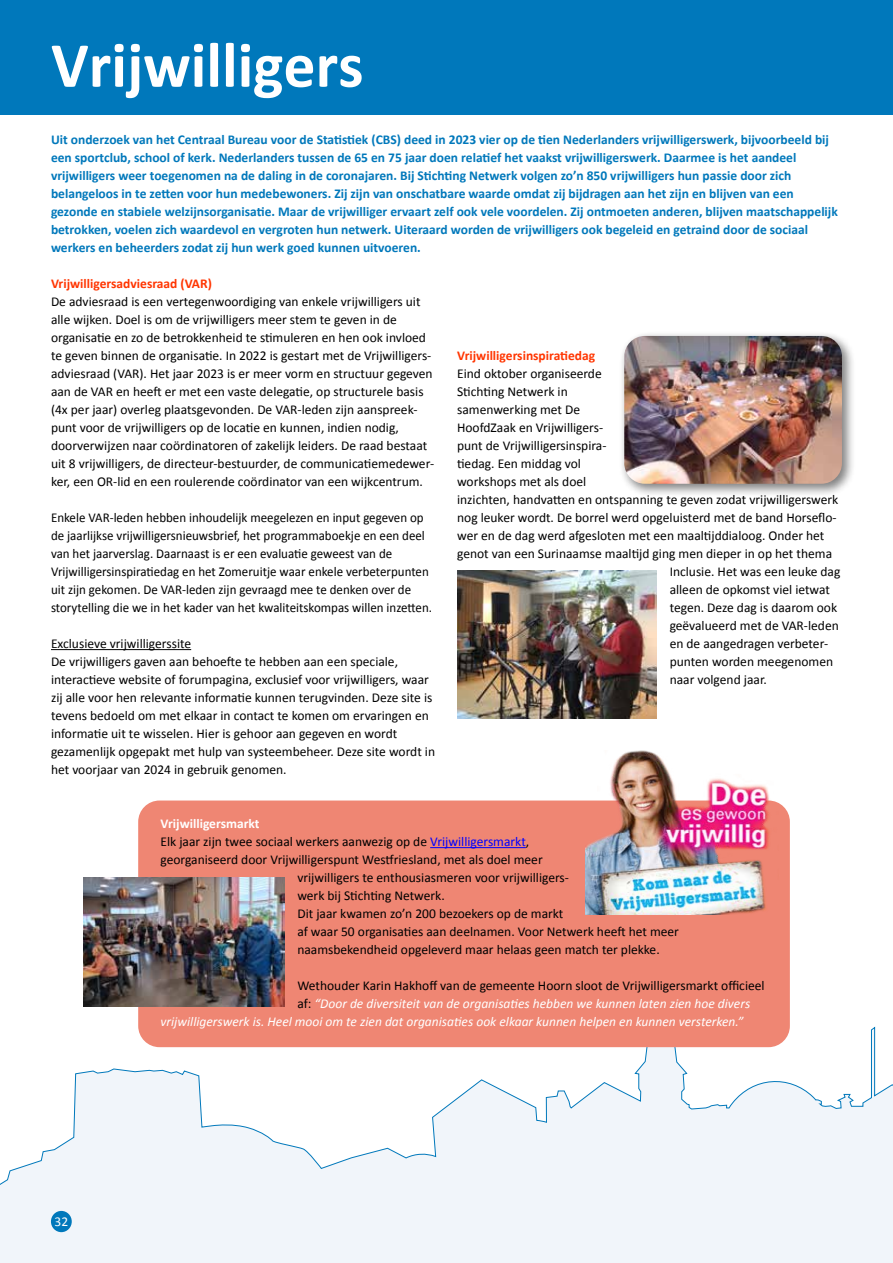
<style>
.page{position:relative;width:893px;height:1263px;background:#fff}
.page>*{position:absolute;margin:0;border:0;box-sizing:border-box;transform-origin:0 0}
.t1{font:700 64.5px "Calibri";color:#fff}
.t2{font:13.5px/18px "Calibri";color:#000}
.t3{font:700 13.5px/18px "Calibri";color:#0078bb}
.t4{font:13.5px/18px "Calibri";color:#000;scale:.96 1}
.t5{font:italic 13.5px "Calibri";color:#fff}
.t6{font:700 13.5px "Calibri";color:#ff3500}
.t7{font:700 13.5px "Calibri";color:#fff}
.t8{font:13.5px "Calibri";color:#fff}
.s1{color:#00f}
.s2{font-style:normal;color:#000}
</style>
<div class="page">
<div style="left:0;top:934px;width:893px;height:329px;background:#f1f5fa"></div>
<svg style="left:0;top:920px;width:893px;height:298px"></svg>
<div style="left:138px;top:800px;width:652px;height:247px;background:#ef8673;border-radius:21px"></div>
<div style="left:0;top:0;width:893px;height:115px;background:#0078bb"></div>
<div style="left:51px;top:1211px;width:21px;height:21px;background:#0078bb;border-radius:50%"></div>
<hr style="left:51px;top:649px;width:140px;height:1px;background:#000">
<div style="left:619px;top:331px;width:236px;height:166px;background:#000;opacity:.5"></div>
<img style="left:624px;top:336px;width:218px;height:148px">
<img style="left:457px;top:571px;width:200px;height:147px">
<hr style="left:430px;top:847px;width:96px;height:1px;background:#00f">
<img style="left:84px;top:877px;width:201px;height:130px">
<img style="left:586px;top:750px;width:194px;height:165px">
<h1 class="t1" style="left:51px;top:24px;width:314px">Vrijwilligers</h1>
<p class="t3" style="left:51px;top:131px;width:788px">Uit onderzoek van het Centraal Bureau voor de Statistiek (CBS) deed in 2023 vier op de tien Nederlanders vrijwilligerswerk, bijvoorbeeld bij een sportclub, school of kerk. Nederlanders tussen de 65 en 75 jaar doen relatief het vaakst vrijwilligerswerk. Daarmee is het aandeel vrijwilligers weer toegenomen na de daling in de coronajaren. Bij Stichting Netwerk volgen zo’n 850 vrijwilligers hun passie door zich belangeloos in te zetten voor hun medebewoners. Zij zijn van onschatbare waarde omdat zij bijdragen aan het zijn en blijven van een gezonde en stabiele welzijnsorganisatie. Maar de vrijwilliger ervaart zelf ook vele voordelen. Zij ontmoeten anderen, blijven maatschappelijk betrokken, voelen zich waardevol en vergroten hun netwerk. Uiteraard worden de vrijwilligers ook begeleid en getraind door de sociaal werkers en beheerders zodat zij hun werk goed kunnen uitvoeren.</p>
<p class="t6" style="left:51px;top:275px;width:162px">Vrijwilligersadviesraad (VAR)</p>
<p class="t2" style="left:51px;top:293px;width:385px">De adviesraad is een vertegenwoordiging van enkele vrijwilligers uit alle wijken. Doel is om de vrijwilligers meer stem te geven in de organisatie en zo de betrokkenheid te stimuleren en hen ook invloed te geven binnen de organisatie. In 2022 is gestart met de Vrijwilligers&shy;adviesraad (VAR). Het jaar 2023 is er meer vorm en structuur gegeven aan de VAR en heeft er met een vaste delegatie, op structurele basis (4x per jaar) overleg plaatsgevonden. De VAR-leden zijn aanspreek&shy;punt voor de vrijwilligers op de locatie en kunnen, indien nodig, doorverwijzen naar coördinatoren of zakelijk leiders. De raad bestaat uit 8 vrijwilligers, de directeur-bestuurder, de communicatiemedewer&shy;ker, een OR-lid en een roulerende coördinator van een wijkcentrum.</p>
<p class="t4" style="left:51px;top:509px;width:399px">Enkele VAR-leden hebben inhoudelijk meegelezen en input gegeven op de jaarlijkse vrijwilligersnieuwsbrief, het programmaboekje en een deel van het jaarverslag. Daarnaast is er een evaluatie geweest van de Vrijwilligersinspiratiedag en het Zomeruitje waar enkele verbeterpunten uit zijn gekomen. De VAR-leden zijn gevraagd mee te denken over de storytelling die we in het kader van het kwaliteitskompas willen inzetten.</p>
<p class="t2" style="left:51px;top:635px;width:386px">Exclusieve vrijwilligerssite<br>De vrijwilligers gaven aan behoefte te hebben aan een speciale, interactieve website of forumpagina, exclusief voor vrijwilligers, waar zij alle voor hen relevante informatie kunnen terugvinden. Deze site is tevens bedoeld om met elkaar in contact te komen om ervaringen en informatie uit te wisselen. Hier is gehoor aan gegeven en wordt gezamenlijk opgepakt met hulp van systeembeheer. Deze site wordt in het voorjaar van 2024 in gebruik genomen.</p>
<p class="t6" style="left:457px;top:347px;width:140px">Vrijwilligersinspiratiedag</p>
<p class="t2" style="left:457px;top:365px;width:146px">Eind oktober organiseerde</p>
<p class="t2" style="left:457px;top:383px;width:112px">Stichting Netwerk in</p>
<p class="t2" style="left:457px;top:401px;width:124px">samenwerking met De</p>
<p class="t2" style="left:457px;top:419px;width:148px">HoofdZaak en Vrijwilligers-</p>
<p class="t2" style="left:457px;top:437px;width:151px">punt de Vrijwilligersinspira-</p>
<p class="t2" style="left:457px;top:455px;width:125px">tiedag. Een middag vol</p>
<p class="t2" style="left:457px;top:472px;width:131px">workshops met als doel</p>
<p class="t2" style="left:457px;top:490px;width:383px">inzichten, handvatten en ontspanning te geven zodat vrijwilligerswerk</p>
<p class="t2" style="left:457px;top:508px;width:381px">nog leuker wordt. De borrel werd opgeluisterd met de band Horseflo-</p>
<p class="t2" style="left:457px;top:526px;width:369px">wer en de dag werd afgesloten met een maaltijddialoog. Onder het</p>
<p class="t2" style="left:457px;top:544px;width:376px">genot van een Surinaamse maaltijd ging men dieper in op het thema</p>
<p class="t2" style="left:670px;top:562px;width:172px">Inclusie. Het was een leuke dag</p>
<p class="t2" style="left:670px;top:580px;width:162px">alleen de opkomst viel ietwat</p>
<p class="t2" style="left:670px;top:598px;width:169px">tegen. Deze dag is daarom ook</p>
<p class="t2" style="left:670px;top:616px;width:171px">geëvalueerd met de VAR-leden</p>
<p class="t2" style="left:670px;top:634px;width:160px">en de aangedragen verbeter-</p>
<p class="t2" style="left:670px;top:652px;width:165px">punten worden meegenomen</p>
<p class="t2" style="left:670px;top:670px;width:99px">naar volgend jaar.</p>
<p class="t8" style="left:55px;top:1213px;width:15px">32</p>
<p class="t7" style="left:161px;top:815px;width:101px">Vrijwilligersmarkt</p>
<p class="t2" style="left:161px;top:833px;width:370px">Elk jaar zijn twee sociaal werkers aanwezig op de <span class="s1">Vrijwilligersmarkt</span>,</p>
<p class="t2" style="left:161px;top:851px;width:384px">georganiseerd door Vrijwilligerspunt Westfriesland, met als doel meer</p>
<p class="t2" style="left:297px;top:869px;width:273px">vrijwilligers te enthousiasmeren voor vrijwilligers-</p>
<p class="t2" style="left:297px;top:887px;width:149px">werk bij Stichting Netwerk.</p>
<p class="t2" style="left:297px;top:905px;width:268px">Dit jaar kwamen zo’n 200 bezoekers op de markt</p>
<p class="t2" style="left:297px;top:923px;width:383px">af waar 50 organisaties aan deelnamen. Voor Netwerk heeft het meer</p>
<p class="t2" style="left:297px;top:941px;width:364px">naamsbekendheid opgeleverd maar helaas geen match ter plekke.</p>
<p class="t2" style="left:297px;top:977px;width:469px">Wethouder Karin Hakhoff van de gemeente Hoorn sloot de Vrijwilligersmarkt officieel</p>
<p class="t5" style="left:297px;top:994px;width:454px"><span class="s2">af:</span> “Door de diversiteit van de organisaties hebben we kunnen laten zien hoe divers</p>
<p class="t5" style="left:161px;top:1012px;width:585px">vrijwilligerswerk is. Heel mooi om te zien dat organisaties ook elkaar kunnen helpen en kunnen versterken.”</p>
</div>
